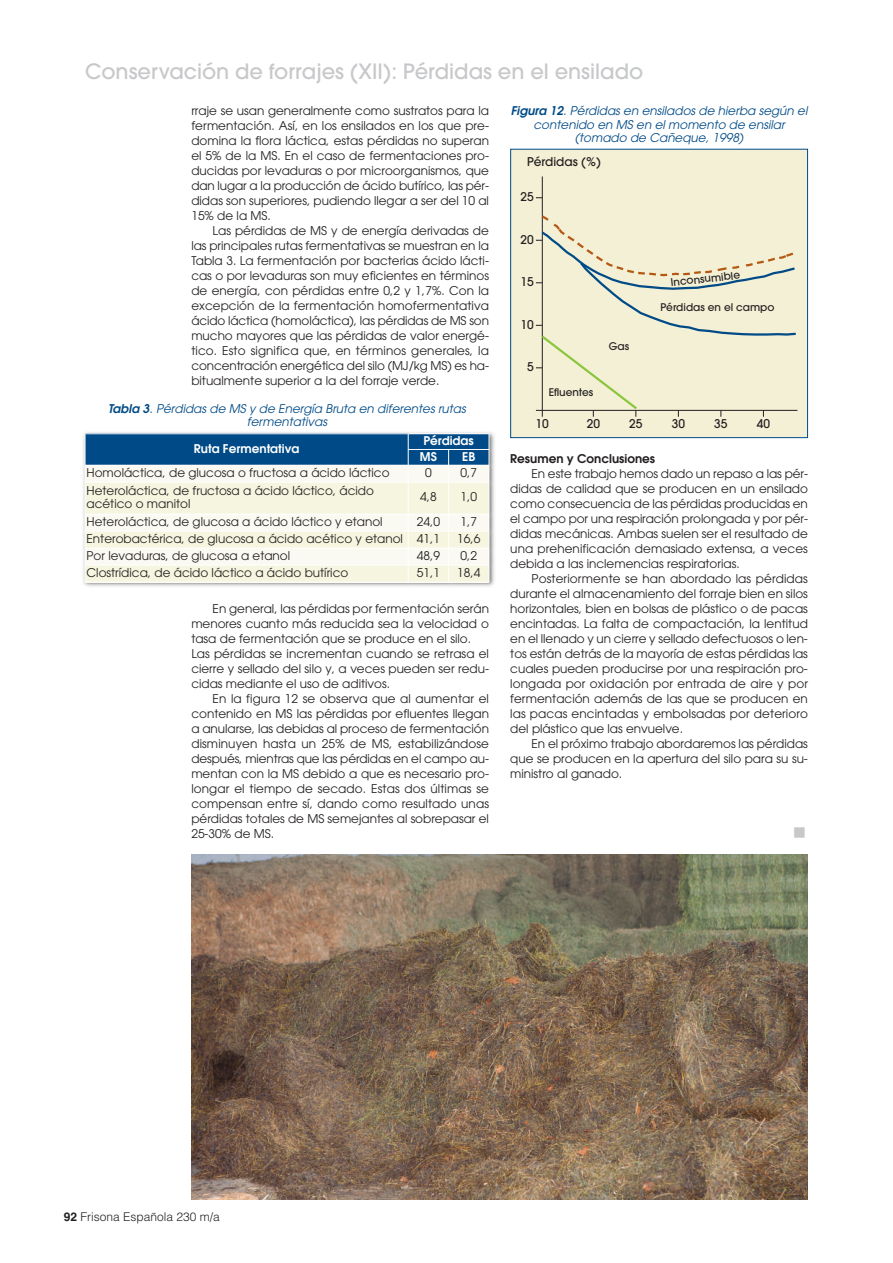
<style>
.page{position:relative;width:893px;height:1263px;background:#fff}
.page>*{position:absolute;margin:0;border:0;box-sizing:border-box;transform-origin:0 0}
.t1{font:500 21px "Avant Garde";color:#c7c8ca}
.t2{font:18px "Wingdings";color:#c7c8ca}
.t3{font:12px/15px "Avant Garde";color:#231f20;text-align:justify}
.t4{font:italic 12px/13.5px "Avant Garde";color:#004b87;text-align:center}
.t5{font:500 12px "Avant Garde";color:#231f20}
.t6{font:600 12px/15.8px "Avant Garde";color:#fff}
.t7{font:300 12px "Helvetica";color:#231f20}
.t8{font:600 12px "Avant Garde";color:#231f20}
.t9{font:500 10.5px "Avant Garde";color:#231f20}
.s1{font-weight:600}
.s2{font-weight:700}
</style>
<div class="page">
<img style="left:83px;top:432px;width:412px;height:155px">
<div style="left:85px;top:434px;width:323px;height:31px;background:#004b87"></div>
<div style="left:408px;top:434px;width:81px;height:15px;background:#004b87"></div>
<div style="left:408px;top:449px;width:41px;height:16px;background:#004b87"></div>
<div style="left:449px;top:449px;width:40px;height:16px;background:#004b87"></div>
<div style="left:85px;top:465px;width:323px;height:17px;background:#fbfaf2"></div>
<div style="left:408px;top:465px;width:41px;height:17px;background:#fbfaf2"></div>
<div style="left:449px;top:465px;width:40px;height:17px;background:#fbfaf2"></div>
<div style="left:85px;top:482px;width:323px;height:32px;background:#f6f5e0"></div>
<div style="left:408px;top:482px;width:41px;height:32px;background:#f6f5e0"></div>
<div style="left:449px;top:482px;width:40px;height:32px;background:#f6f5e0"></div>
<div style="left:85px;top:514px;width:323px;height:17px;background:#fbfaf2"></div>
<div style="left:408px;top:514px;width:41px;height:17px;background:#fbfaf2"></div>
<div style="left:449px;top:514px;width:40px;height:17px;background:#fbfaf2"></div>
<div style="left:85px;top:531px;width:323px;height:17px;background:#f6f5e0"></div>
<div style="left:408px;top:531px;width:41px;height:17px;background:#f6f5e0"></div>
<div style="left:449px;top:531px;width:40px;height:17px;background:#f6f5e0"></div>
<div style="left:85px;top:548px;width:323px;height:17px;background:#fbfaf2"></div>
<div style="left:408px;top:548px;width:41px;height:17px;background:#fbfaf2"></div>
<div style="left:449px;top:548px;width:40px;height:17px;background:#fbfaf2"></div>
<div style="left:85px;top:565px;width:323px;height:17px;background:#f6f5e0"></div>
<div style="left:408px;top:565px;width:41px;height:17px;background:#f6f5e0"></div>
<div style="left:449px;top:565px;width:40px;height:17px;background:#f6f5e0"></div>
<hr style="left:85px;top:434px;width:1px;height:148px;background:#fff">
<hr style="left:408px;top:434px;width:1px;height:148px;background:#fff">
<hr style="left:448px;top:449px;width:1px;height:133px;background:#fff">
<hr style="left:489px;top:434px;width:1px;height:148px;background:#fff">
<hr style="left:85px;top:433px;width:404px;height:1px;background:#fff">
<hr style="left:408px;top:449px;width:81px;height:1px;background:#fff">
<hr style="left:85px;top:465px;width:404px;height:1px;background:#fff">
<hr style="left:85px;top:482px;width:404px;height:1px;background:#fff">
<hr style="left:85px;top:514px;width:404px;height:1px;background:#fff">
<hr style="left:85px;top:531px;width:404px;height:1px;background:#fff">
<hr style="left:85px;top:548px;width:404px;height:1px;background:#fff">
<hr style="left:85px;top:565px;width:404px;height:1px;background:#fff">
<hr style="left:85px;top:582px;width:404px;height:1px;background:#fff">
<div style="left:511px;top:150px;width:296px;height:287px;background:#f3f0d5"></div>
<div style="left:510px;top:149px;width:298px;height:289px;border:1px solid #004b87"></div>
<hr style="left:542px;top:176px;width:1px;height:241px;background:#231f20">
<svg style="left:536px;top:213px;width:262px;height:204px"></svg>
<img style="left:191px;top:854px;width:617px;height:345px">
<h1 class="t1" style="left:85px;top:64px;width:560px">Conservación de forrajes (XII): Pérdidas en el ensilado</h1>
<p class="t3" style="left:191px;top:104px;width:299px">rraje se usan generalmente como sustratos para la fermentación. Así, en los ensilados en los que pre&shy;domina la flora láctica, estas pérdidas no superan el 5% de la MS. En el caso de fermentaciones pro&shy;ducidas por levaduras o por microorganismos, que dan lugar a la producción de ácido butírico, las pér&shy;didas son superiores, pudiendo llegar a ser del 10 al 15% de la MS.</p>
<p class="t3" style="left:191px;top:224px;width:299px;text-indent:21px">Las pérdidas de MS y de energía derivadas de las principales rutas fermentativas se muestran en la Tabla 3. La fermentación por bacterias ácido lácti&shy;cas o por levaduras son muy eficientes en términos de energía, con pérdidas entre 0,2 y 1,7%. Con la excepción de la fermentación homofermentativa ácido láctica (homoláctica), las pérdidas de MS son mucho mayores que las pérdidas de valor energé&shy;tico. Esto significa que, en términos generales, la concentración energética del silo (MJ/kg MS) es ha&shy;bitualmente superior a la del forraje verde.</p>
<p class="t4" style="left:108px;top:403px;width:359px"><span class="s1">Tabla 3</span>. Pérdidas de MS y de Energía Bruta en diferentes rutas fermentativas</p>
<p class="t6" style="left:194px;top:442px;width:107px">Ruta Fermentativa</p>
<p class="t6" style="left:420px;top:434px;width:55px;text-indent:4px">Pérdidas<br>MS</p>
<p class="t6" style="left:462px;top:449px;width:15px">EB</p>
<p class="t3" style="left:87px;top:466px;width:304px">Homoláctica, de glucosa o fructosa a ácido láctico</p>
<p class="t3" style="left:425px;top:466px;width:8px">0</p>
<p class="t3" style="left:460px;top:466px;width:18px">0,7</p>
<p class="t3" style="left:87px;top:485px;width:289px;line-height:13.5px">Heteroláctica, de fructosa a ácido láctico, ácido acético o manitol</p>
<p class="t3" style="left:420px;top:491px;width:18px">4,8</p>
<p class="t3" style="left:460px;top:491px;width:18px">1,0</p>
<p class="t3" style="left:87px;top:515px;width:298px">Heteroláctica, de glucosa a ácido láctico y etanol</p>
<p class="t3" style="left:417px;top:515px;width:25px">24,0</p>
<p class="t3" style="left:460px;top:515px;width:18px">1,7</p>
<p class="t3" style="left:87px;top:532px;width:355px">Enterobactérica, de glucosa a ácido acético y etanol 41,1</p>
<p class="t3" style="left:457px;top:532px;width:25px">16,6</p>
<p class="t3" style="left:87px;top:549px;width:205px">Por levaduras, de glucosa a etanol</p>
<p class="t3" style="left:417px;top:549px;width:25px">48,9</p>
<p class="t3" style="left:460px;top:549px;width:18px">0,2</p>
<p class="t3" style="left:87px;top:566px;width:263px">Clostrídica, de ácido láctico a ácido butírico</p>
<p class="t3" style="left:417px;top:566px;width:25px">51,1</p>
<p class="t3" style="left:457px;top:566px;width:25px">18,4</p>
<p class="t3" style="left:191px;top:602px;width:299px;text-align:left;text-indent:21px">En general, las pérdidas por fermentación serán menores cuanto más reducida sea la velocidad o tasa de fermentación que se produce en el silo.<br>Las pérdidas se incrementan cuando se retrasa el cierre y sellado del silo y, a veces pueden ser redu&shy;cidas mediante el uso de aditivos.</p>
<p class="t3" style="left:191px;top:692px;width:299px;text-indent:21px">En la figura 12 se observa que al aumentar el contenido en MS las pérdidas por efluentes llegan a anularse, las debidas al proceso de fermentación disminuyen hasta un 25% de MS, estabilizándose después, mientras que las pérdidas en el campo au&shy;mentan con la MS debido a que es necesario pro&shy;longar el tiempo de secado. Estas dos últimas se compensan entre sí, dando como resultado unas pérdidas totales de MS semejantes al sobrepasar el 25-30% de MS.</p>
<p class="t4" style="left:511px;top:105px;width:298px"><span class="s1">Figura 12</span>. Pérdidas en ensilados de hierba según el contenido en MS en el momento de ensilar (tomado de Cañeque, 1998)</p>
<p class="t5" style="left:527px;top:157px;width:76px">Pérdidas (%)</p>
<p class="t5" style="left:520px;top:192px;width:15px">25</p>
<p class="t5" style="left:520px;top:235px;width:15px">20</p>
<p class="t5" style="left:520px;top:277px;width:15px">15</p>
<p class="t5" style="left:520px;top:320px;width:15px">10</p>
<p class="t5" style="left:527px;top:362px;width:8px">5</p>
<p class="t9" style="left:549px;top:388px;width:46px">Efluentes</p>
<p class="t9" style="left:609px;top:342px;width:22px">Gas</p>
<p class="t9" style="left:670px;top:278px;width:71px;rotate:-6deg">Inconsumible</p>
<p class="t9" style="left:660px;top:303px;width:116px">Pérdidas en el campo</p>
<p class="t5" style="left:536px;top:419px;width:15px">10</p>
<p class="t5" style="left:587px;top:419px;width:15px">20</p>
<p class="t5" style="left:629px;top:419px;width:15px">25</p>
<p class="t5" style="left:672px;top:419px;width:15px">30</p>
<p class="t5" style="left:714px;top:419px;width:15px">35</p>
<p class="t5" style="left:757px;top:419px;width:15px">40</p>
<p class="t8" style="left:510px;top:454px;width:146px">Resumen y Conclusiones</p>
<p class="t3" style="left:510px;top:467px;width:299px;text-indent:21px">En este trabajo hemos dado un repaso a las pér&shy;didas de calidad que se producen en un ensilado como consecuencia de las pérdidas producidas en el campo por una respiración prolongada y por pér&shy;didas mecánicas. Ambas suelen ser el resultado de una prehenificación demasiado extensa, a veces debida a las inclemencias respiratorias.</p>
<p class="t3" style="left:510px;top:572px;width:299px;text-indent:21px">Posteriormente se han abordado las pérdidas durante el almacenamiento del forraje bien en silos horizontales, bien en bolsas de plástico o de pacas encintadas. La falta de compactación, la lentitud en el llenado y un cierre y sellado defectuosos o len&shy;tos están detrás de la mayoría de estas pérdidas las cuales pueden producirse por una respiración pro&shy;longada por oxidación por entrada de aire y por fermentación además de las que se producen en las pacas encintadas y embolsadas por deterioro del plástico que las envuelve.</p>
<p class="t3" style="left:510px;top:737px;width:299px;text-indent:21px">En el próximo trabajo abordaremos las pérdidas que se producen en la apertura del silo para su su&shy;ministro al ganado.</p>
<h2 class="t2" style="left:793px;top:822px;width:15px">■</h2>
<p class="t7" style="left:64px;top:1206px;width:158px"><span class="s2">92</span> Frisona Española 230 m/a</p>
</div>
